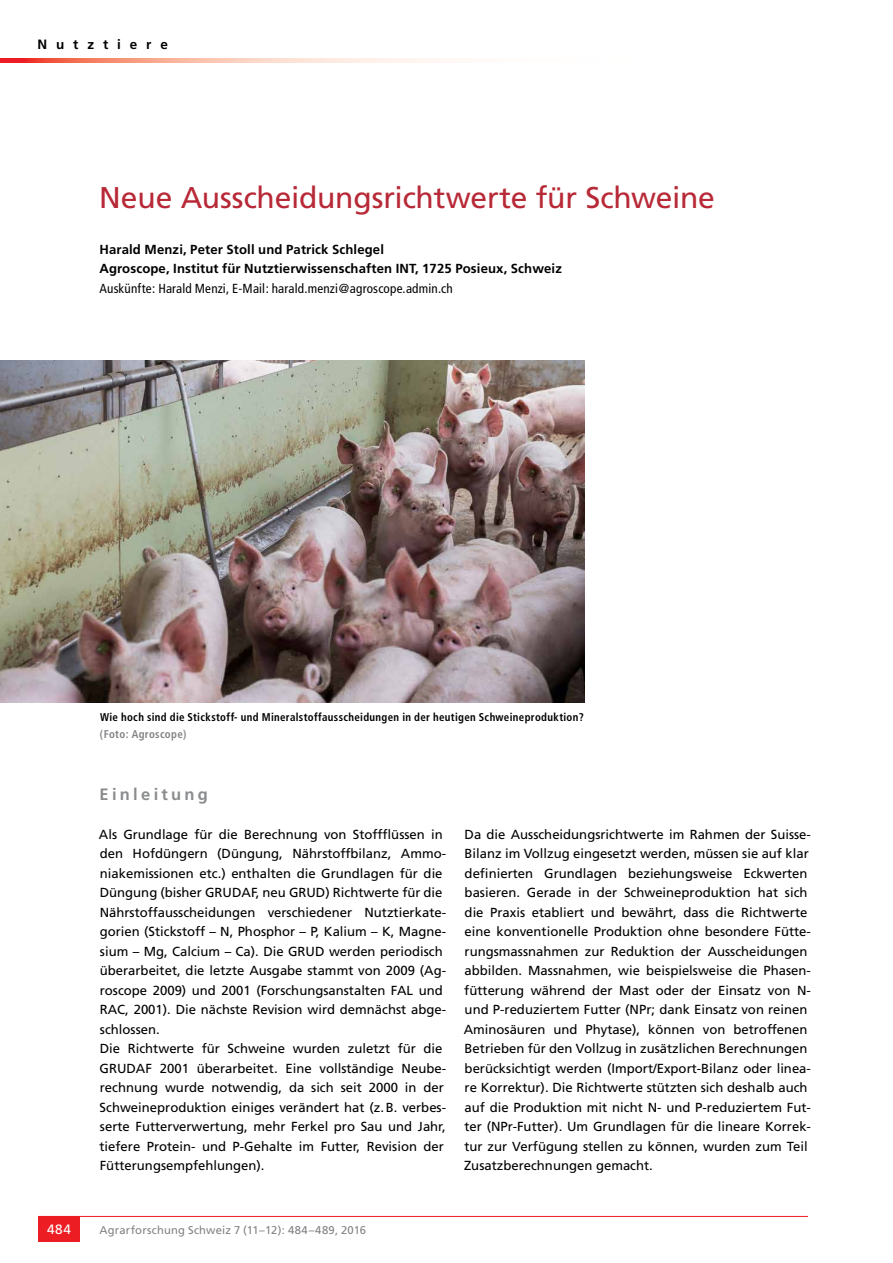
<style>
.page{position:relative;width:893px;height:1263px;background:#fff}
.page>*{position:absolute;margin:0;border:0;box-sizing:border-box;transform-origin:0 0}
.t1{font:30px "Frutiger";letter-spacing:-.01em;color:#b82937}
.t2{font:700 16.5px "Frutiger";letter-spacing:.2em;color:#8a8c8e}
.t3{font:700 13.5px "Frutiger";letter-spacing:.655em;color:#000}
.t4{font:13.5px "Frutiger";color:#fff}
.t5{font:13.2px/19.5px "Frutiger";color:#000}
.t6{font:700 13.2px/19.5px "Frutiger";letter-spacing:.01em;color:#000}
.t7{font:condensed 13.2px "Frutiger";letter-spacing:.015em;color:#000}
.t8{font:700 condensed 11.25px "Frutiger";letter-spacing:.03em;color:#000}
.t9{font:11.25px "Frutiger";letter-spacing:.015em;color:#808285}
.t10{font:700 condensed 11.25px "Frutiger";letter-spacing:.03em;color:#808285}
</style>
<div class="page">
<hr style="left:38px;top:1216px;width:770px;height:1px;background:#ed1d24">
<div style="left:38px;top:1216px;width:42px;height:26px;background:#ed1d24"></div>
<svg style="left:0;top:58px;width:447px;height:5px;background:#f9b4a4"></svg>
<img style="left:0;top:360px;width:585px;height:342px">
<p class="t3" style="left:38px;top:36px;width:132px">Nutztiere</p>
<h1 class="t1" style="left:99px;top:180px;width:617px">Neue Ausscheidungsrichtwerte für Schweine</h1>
<p class="t6" style="left:99px;top:239px;width:464px">Harald Menzi, Peter Stoll und Patrick Schlegel<br>Agroscope, Institut für Nutztierwissenschaften INT, 1725 Posieux, Schweiz</p>
<p class="t7" style="left:99px;top:280px;width:355px">Auskünfte: Harald Menzi, E-Mail: harald.menzi@agroscope.admin.ch</p>
<p class="t8" style="left:100px;top:711px;width:485px">Wie hoch sind die Stickstoff- und Mineralstoffausscheidungen in der heutigen Schweineproduktion?</p>
<p class="t10" style="left:100px;top:727px;width:88px">(Foto: Agroscope)</p>
<p class="t2" style="left:100px;top:784px;width:110px">Einleitung</p>
<p class="t5" style="left:99px;top:824px;width:349px">Als Grundlage für die Berechnung von Stoffflüssen in den Hofdüngern (Düngung, Nährstoffbilanz, Ammo&shy;niakemissionen etc.) enthalten die Grundlagen für die Düngung (bisher GRUDAF, neu GRUD) Richtwerte für die Nährstoffausscheidungen verschiedener Nutztierkate&shy;gorien (Stickstoff – N, Phosphor – P, Kalium – K, Magne&shy;sium – Mg, Calcium – Ca). Die GRUD werden periodisch überarbeitet, die letzte Ausgabe stammt von 2009 (Ag&shy;roscope 2009) und 2001 (Forschungsanstalten FAL und RAC, 2001). Die nächste Revision wird demnächst abge&shy;schlossen.<br>Die Richtwerte für Schweine wurden zuletzt für die GRUDAF 2001 überarbeitet. Eine vollständige Neube&shy;rechnung wurde notwendig, da sich seit 2000 in der Schweineproduktion einiges verändert hat (z.B. verbes&shy;serte Futterverwertung, mehr Ferkel pro Sau und Jahr, tiefere Protein- und P-Gehalte im Futter, Revision der Fütterungsempfehlungen).</p>
<p class="t5" style="left:464px;top:824px;width:349px">Da die Ausscheidungsrichtwerte im Rahmen der Suisse-Bilanz im Vollzug eingesetzt werden, müssen sie auf klar definierten Grundlagen beziehungsweise Eckwerten basieren. Gerade in der Schweineproduktion hat sich die Praxis etabliert und bewährt, dass die Richtwerte eine konventionelle Produktion ohne besondere Fütte&shy;rungsmassnahmen zur Reduktion der Ausscheidungen abbilden. Massnahmen, wie beispielsweise die Phasen&shy;fütterung während der Mast oder der Einsatz von N&shy;und P-reduziertem Futter (NPr; dank Einsatz von reinen Aminosäuren und Phytase), können von betroffenen Betrieben für den Vollzug in zusätzlichen Berechnungen berücksichtigt werden (Import/Export-Bilanz oder linea&shy;re Korrektur). Die Richtwerte stützten sich deshalb auch auf die Produktion mit nicht N- und P-reduziertem Fut&shy;ter (NPr-Futter). Um Grundlagen für die lineare Korrek&shy;tur zur Verfügung stellen zu können, wurden zum Teil Zusatzberechnungen gemacht.</p>
<p class="t4" style="left:47px;top:1221px;width:25px">484</p>
<p class="t9" style="left:99px;top:1223px;width:268px">Agrarforschung Schweiz 7 (11–12): 484–489, 2016</p>
</div>
